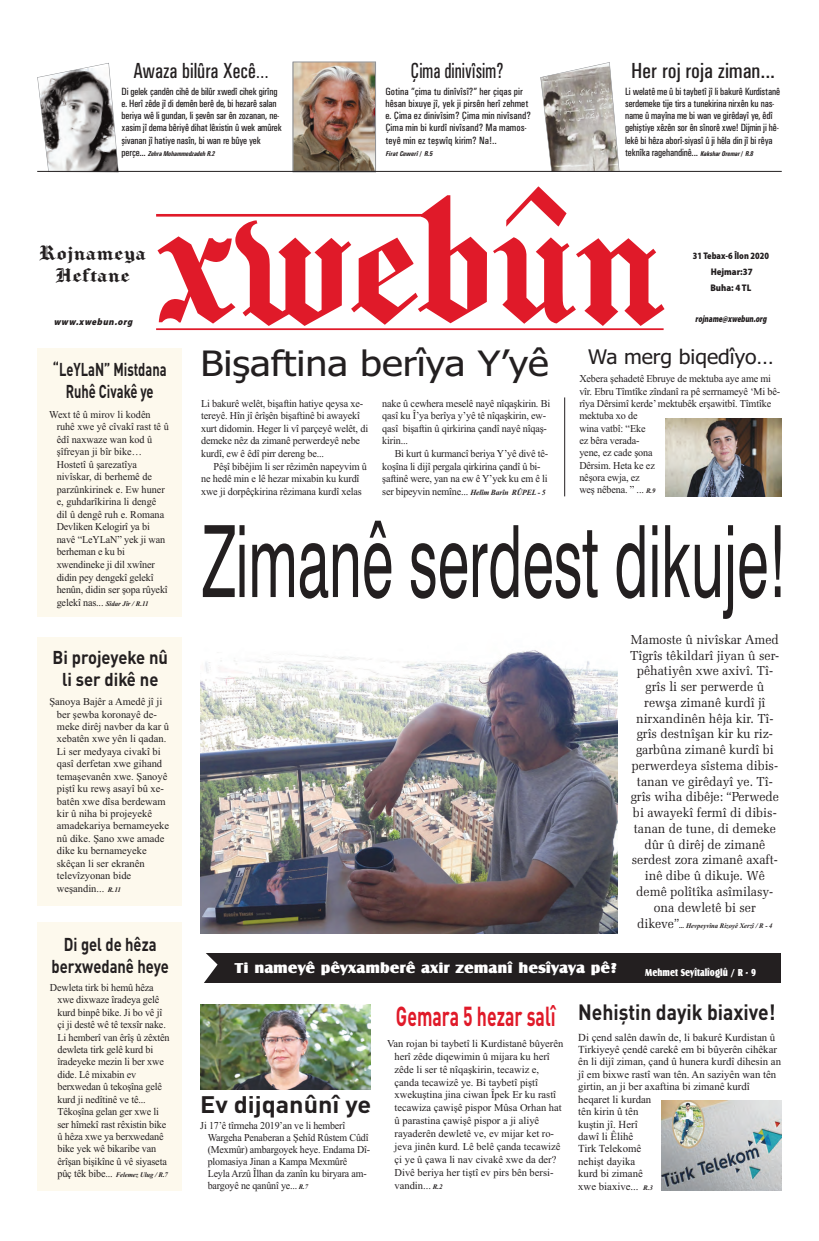
<style>
.page{position:relative;width:819px;height:1241px;background:#fff}
.page>*{position:absolute;margin:0;border:0;box-sizing:border-box;transform-origin:0 0}
.t1{font:167.04px "Chomsky";letter-spacing:-.03em;color:#e01a29;scale:.96 1}
.t2{font:99.84px "Swiss 721 BT";color:#231f20;scale:.58 1}
.t3{font:35px "Tahoma";color:#231f20;scale:1.12 1}
.t4{font:700 27.12px "DIN Pro";color:#e01a29;scale:.65 1}
.t5{font:700 23.62px "DIN Pro";color:#231f20;scale:1.07 1}
.t6{font:700 21.88px "DIN Pro";color:#231f20;scale:.88 1}
.t7{font:21.88px "Univers Condensed";color:#231f20}
.t8{font:21.88px "Univers Condensed";color:#231f20;scale:.9 1}
.t9{font:21.88px "Univers Condensed";color:#231f20;scale:.8 1}
.t10{font:20.12px "Tahoma";color:#231f20;scale:1.05 1}
.t11{font:700 18.38px/21.9px "DIN Pro";color:#231f20;text-align:center;scale:.7 1}
.t12{font:700 18.38px/21.9px "DIN Pro";color:#231f20;text-align:center;scale:.8 1}
.t13{font:700 18.38px/21.9px "DIN Pro";color:#231f20;text-align:center;scale:.9 1}
.t14{font:18.38px "Chomsky";letter-spacing:.005em;color:#231f20;scale:1.17 1}
.t15{font:14.88px "Castle T Ultr";color:#fff;scale:1.1 1}
.t16{font:13.12px/15.8px "Zapf Elliptical 711 BT";color:#231f20;text-align:center;scale:.95 1}
.t17{font:10.76px/12.4px "Times New Roman";color:#231f20}
.t18{font:10.5px/12.4px "Times New Roman";letter-spacing:-.015em;color:#231f20}
.t19{font:10.5px/12.2px "Univers Condensed";letter-spacing:-.015em;color:#231f20}
.t20{font:10.5px/11.8px "Times New Roman";letter-spacing:-.015em;color:#231f20;scale:.95 1}
.t21{font:10.5px "Castle T Ultr";color:#fff;scale:.8 1}
.t22{font:italic 900 semi-condensed 9.62px "Myriad Pro";color:#231f20;scale:.78 1}
.t23{font:900 semi-condensed 9.62px "Myriad Pro";color:#231f20;scale:.9 1}
.t24{font:900 semi-condensed 9.62px "Myriad Pro";color:#231f20}
.t25{font:italic 900 semi-condensed 9.62px "Myriad Pro";letter-spacing:.06em;color:#231f20}
.t26{font:italic 700 7px "Times New Roman";color:#231f20}
.t27{font:italic 700 condensed 7px "Univers";color:#231f20}
.t28{font:italic 700 7px "Times New Roman";color:#231f20;scale:.95 1}
.s1{font-family:"Univers Condensed";font-weight:400;font-style:normal;font-stretch:normal;font-size:10.5px}
.s2{font-family:"Univers";font-weight:700;font-style:italic;font-stretch:condensed;font-size:7px}
.s3{font-weight:400;font-style:normal;font-size:10.5px}
.s4{font-weight:700;font-style:italic;font-size:7px}
.s5{font-weight:700;font-style:italic;font-size:7.88px}
.s6{font-family:"Zapf Elliptical 711 BT";font-weight:400;font-style:normal;font-size:13.12px}
</style>
<div class="page">
<div style="left:37px;top:348px;width:145px;height:269px;background:#fdf9ed"></div>
<hr style="left:156px;top:328px;width:507px;height:2px;background:#e01a29">
<hr style="left:156px;top:214px;width:289px;height:2px;background:#e01a29">
<svg style="left:37px;top:63px;width:82px;height:108px"></svg>
<img style="left:295px;top:64px;width:78px;height:105px">
<div style="left:293px;top:62px;width:82px;height:109px;border:1px solid #939598"></div>
<svg style="left:540px;top:62px;width:79px;height:109px"></svg>
<div style="left:38px;top:636px;width:144px;height:269px;background:#fdf9ed"></div>
<div style="left:38px;top:922px;width:144px;height:269px;background:#fdf9ed"></div>
<img style="left:661px;top:1100px;width:120px;height:90px">
<hr style="left:37px;top:171px;width:744px;height:1px;background:#231f20">
<img style="left:200px;top:1004px;width:170px;height:85px">
<hr style="left:564px;top:397px;width:1px;height:99px;background:#231f20">
<div style="left:201px;top:952px;width:579px;height:30px;background:#231f20"></div>
<svg style="left:201px;top:952px;width:16px;height:31px"></svg>
<img style="left:200px;top:650px;width:417px;height:283px">
<img style="left:665px;top:418px;width:116px;height:78px">
<p class="t8" style="left:133px;top:62px;width:152px">Awaza bilûra Xecê…</p>
<p class="t19" style="left:122px;top:86px;width:162px">Di gelek çandên cihê de bilûr xwedî cihek girîng e. Herî zêde jî di demên berê de, bi hezarê salan beriya wê li gundan, li şevên sar ên zozanan, ne&shy;xasim jî dema bêriyê dihat lêxistin û wek amûrek şivanan jî hatiye nasîn, bi wan re bûye yek</p>
<p class="t27" style="left:122px;top:149px;width:96px"><span class="s1">perçe...</span> Zehra Mohammedzadeh R.2</p>
<p class="t9" style="left:410px;top:62px;width:118px">Çima dinivîsim?</p>
<p class="t19" style="left:385px;top:86px;width:147px">Gotina ”çima tu dinîvîsî?” her çiqas pir hêsan bixuye jî, yek ji pirsên herî zehmet e. Çima ez dinivîsim? Çima min nivîsand?<br>Çima min bi kurdî nivîsand? Ma mamos&shy;teyê min ez teşwîq kirim? Na!..</p>
<p class="t27" style="left:385px;top:149px;width:50px">Firat Cewerî / R.5</p>
<p class="t7" style="left:631px;top:62px;width:145px">Her roj roja ziman...</p>
<p class="t19" style="left:625px;top:86px;width:156px">Li welatê me û bi taybetî jî li bakurê Kurdistanê serdemeke tije tirs a tunekirina nirxên ku nas&shy;name û mayîna me bi wan ve girêdayî ye, êdî gehiştiye xêzên sor ên sînorê xwe! Dijmin ji hê&shy;lekê bi hêza aborî-siyasî û ji hêla din jî bi rêya teknîka ragehandinê... <span class="s2">Kakshar Oremar / R.8</span></p>
<p class="t14" style="left:39px;top:243px;width:93px">Rojnameya</p>
<p class="t14" style="left:55px;top:265px;width:65px">Heftane</p>
<p class="t25" style="left:54px;top:316px;width:80px">www.xwebun.org</p>
<p class="t1" style="left:156px;top:168px;width:533px">xwebûn</p>
<p class="t23" style="left:692px;top:250px;width:86px">31 Tebax-6 Îlon 2020</p>
<p class="t24" style="left:710px;top:266px;width:44px">Hejmar:37</p>
<p class="t24" style="left:710px;top:281px;width:43px">Buha: 4 TL</p>
<p class="t22" style="left:695px;top:313px;width:93px">rojname@xwebun.org</p>
<p class="t11" style="left:53px;top:360px;width:164px">“LeYLaN” Mistdana<br>Ruhê Civakê ye</p>
<p class="t18" style="left:57px;top:409px;width:114px;text-indent:-7px">Wext tê û mirov li kodên ruhê xwe yê cîvakî rast tê û êdî naxwaze wan kod û şîfreyan ji bîr bike…<br>Hostetî û şarezatîya nivîskar, di berhemê de parzûnkirinek e. Ew huner e, guhdarîkirina li dengê dil û dengê ruh e. Romana<br>Devliken Kelogirî ya bi navê “LeYLaN” yek ji wan berheman e ku bi xwendineke ji dil xwîner didin pey dengekî gelekî henûn, didin ser şopa rûyekî</p>
<p class="t26" style="left:57px;top:600px;width:93px"><span class="s3">gelekî nas...</span> Sîdar Jîr / R.11</p>
<p class="t13" style="left:52px;top:648px;width:130px">Bi projeyeke nû li ser dikê ne</p>
<p class="t18" style="left:57px;top:696px;width:114px;text-indent:-7px">Şanoya Bajêr a Amedê jî ji ber şewba koronayê de&shy;meke dirêj navber da kar û xebatên xwe yên li qadan.<br>Li ser medyaya civakî bi qasî derfetan xwe gihand temaşevanên xwe. Şanoyê piştî ku rewş asayî bû xe&shy;batên xwe dîsa berdewam kir û niha bi projeyekê amadekariya bernameyeke nû dike. Şano xwe amade dike ku bernameyeke skêçan li ser ekranên televîzyonan bide weşandin... <span class="s4">R.11</span></p>
<p class="t12" style="left:51px;top:935px;width:148px">Di gel de hêza berxwedanê heye</p>
<p class="t18" style="left:57px;top:981px;width:114px;text-indent:-7px">Dewleta tirk bi hemû hêza xwe dixwaze îradeya gelê kurd binpê bike. Ji bo vê jî çi ji destê wê tê texsîr nake.<br>Li hemberî van êrîş û zêxtên dewleta tirk gelê kurd bi îradeyeke mezin li ber xwe dide. Lê mixabin ev berxwedan û tekoşîna gelê kurd ji nedîtinê ve tê...<br>Têkoşîna gelan ger xwe li ser hîmekî rast rêxistin bike û hêza xwe ya berxwedanê bike yek wê bikaribe van êrîşan bişikîne û vê siyaseta</p>
<p class="t26" style="left:57px;top:1172px;width:112px"><span class="s3">pûç têk bibe...</span> Felemez Ulug / R.7</p>
<p class="t3" style="left:200px;top:349px;width:313px">Bişaftina berîya Y’yê</p>
<p class="t10" style="left:588px;top:348px;width:178px">Wa merg biqedîyo…</p>
<p class="t18" style="left:201px;top:397px;width:168px">Li bakurê welêt, bişaftin hatiye qeysa xe&shy;tereyê. Hîn jî êrîşên bişaftinê bi awayekî xurt didomin. Heger li vî parçeyê welêt, di demeke nêz da zimanê perwerdeyê nebe kurdî, ew ê êdî pirr dereng be...</p>
<p class="t18" style="left:201px;top:460px;width:167px;text-indent:12px">Pêşî bibêjim li ser rêzimên napeyvim û ne hedê min e lê hezar mixabin ku kurdî xwe ji dorpêçkirina rêzimana kurdî xelas</p>
<p class="t18" style="left:579px;top:373px;width:202px">Xebera şehadetê Ebruye de mektuba aye ame mi vîr. Ebru Tîmtîke zîndanî ra pê serrnameyê ‘Mi bê&shy;rîya Dêrsimî kerde’ mektubêk erşawitbî. Tîmtîke mektuba xo de<br>wina vatbî: “Eke<br>ez bêra verada-<br>yene, ez cade şona<br>Dêrsim. Heta ke ez<br>nêşora ewja, ez<br>weş nêbena. ” ... <span class="s4">R.9</span></p>
<p class="t18" style="left:382px;top:397px;width:169px">nake û cewhera meselê nayê nîqaşkirin. Bi qasî ku Î’ya berîya y’yê tê nîqaşkirin, ew&shy;qasî bişaftin û qirkirina çandî nayê nîqaş&shy;kirin...</p>
<p class="t18" style="left:382px;top:448px;width:167px;text-indent:12px">Bi kurt û kurmancî beriya Y’yê divê tê&shy;koşîna li dijî pergala qirkirina çandî û bi&shy;şaftinê were, yan na ew ê Y’yek ku em ê li ser bipeyvin nemîne... <span class="s5">Helîm Barîn RÛPEL - 5</span></p>
<p class="t2" style="left:201px;top:504px;width:1011px">Zimanê serdest dikuje!</p>
<p class="t16" style="left:630px;top:632px;width:158px">Mamoste û nivîskar Amed<br>Tîgrîs têkildarî jiyan û ser&shy;pêhatiyên xwe axivî. Tî&shy;grîs li ser perwerde û rewşa zimanê kurdî jî nirxandinên hêja kir. Tî&shy;grîs destnîşan kir ku riz&shy;garbûna zimanê kurdî bi perwerdeya sîstema dibis&shy;tanan ve girêdayî ye. Tî&shy;grîs wiha dibêje: “Perwede bi awayekî fermî di dibis&shy;tanan de tune, di demeke dûr û dirêj de zimanê serdest zora zimanê axaft&shy;inê dibe û dikuje. Wê demê polîtîka asîmilasy&shy;ona dewletê bi ser</p>
<p class="t28" style="left:637px;top:922px;width:144px"><span class="s6">dikeve”</span>... Hevpeyvîna Rizoyê Xerzî / R - 4</p>
<p class="t15" style="left:235px;top:958px;width:349px">Ti nameyê pêyxamberê axir zemanî hesîyaya pê?</p>
<p class="t21" style="left:645px;top:965px;width:140px">Mehmet Seyîtalîoglû / R - 9</p>
<p class="t5" style="left:200px;top:1095px;width:161px">Ev dijqanûnî ye</p>
<p class="t20" style="left:208px;top:1120px;width:172px;text-indent:-7px">Ji 17’ê tîrmeha 2019’an ve li hemberî Wargeha Penaberan a Şehîd Rûstem Cûdî (Mexmûr) ambargoyek heye. Endama Dî&shy;plomasiya Jinan a Kampa Mexmûrê Leyla Arzû Îlhan da zanîn ku biryara am&shy;bargoyê ne qanûnî ye... <span class="s4">R.7</span></p>
<p class="t4" style="left:396px;top:1006px;width:247px">Gemara 5 hezar salî</p>
<p class="t18" style="left:394px;top:1037px;width:170px;line-height:12.9px;text-indent:-7px">Van rojan bi taybetî li Kurdistanê bûyerên herî zêde diqewimin û mijara ku herî zêde li ser tê nîqaşkirin, tecawiz e, çanda tecawizê ye. Bi taybetî piştî xwekuştina jina ciwan Îpek Er ku rastî tecawiza çawişê pispor Mûsa Orhan hat û parastina çawişê pispor a ji aliyê rayaderên dewletê ve, ev mijar ket ro&shy;jeva jinên kurd. Lê belê çanda tecawizê çi ye û çawa li nav civakê xwe da der?<br>Divê beriya her tiştî ev pirs bên bersi&shy;vandin... <span class="s4">R.2</span></p>
<p class="t6" style="left:578px;top:1004px;width:225px">Nehiştin dayik biaxive!</p>
<p class="t17" style="left:578px;top:1031px;width:204px">Di çend salên dawîn de, li bakurê Kurdistan û<br>Tirkiyeyê çendê carekê em bi bûyerên cihêkar ên li dijî ziman, çand û hunera kurdî dihesin an jî em bixwe rastî wan tên. An saziyên wan tên girtin, an ji ber axaftina bi zimanê kurdî heqaret li kurdan<br>tên kirin û tên<br>kuştin jî. Herî<br>dawî li Êlihê<br>Tirk Telekomê<br>nehişt dayika<br>kurd bi zimanê<br>xwe biaxive... <span class="s4">R.3</span></p>
</div>
